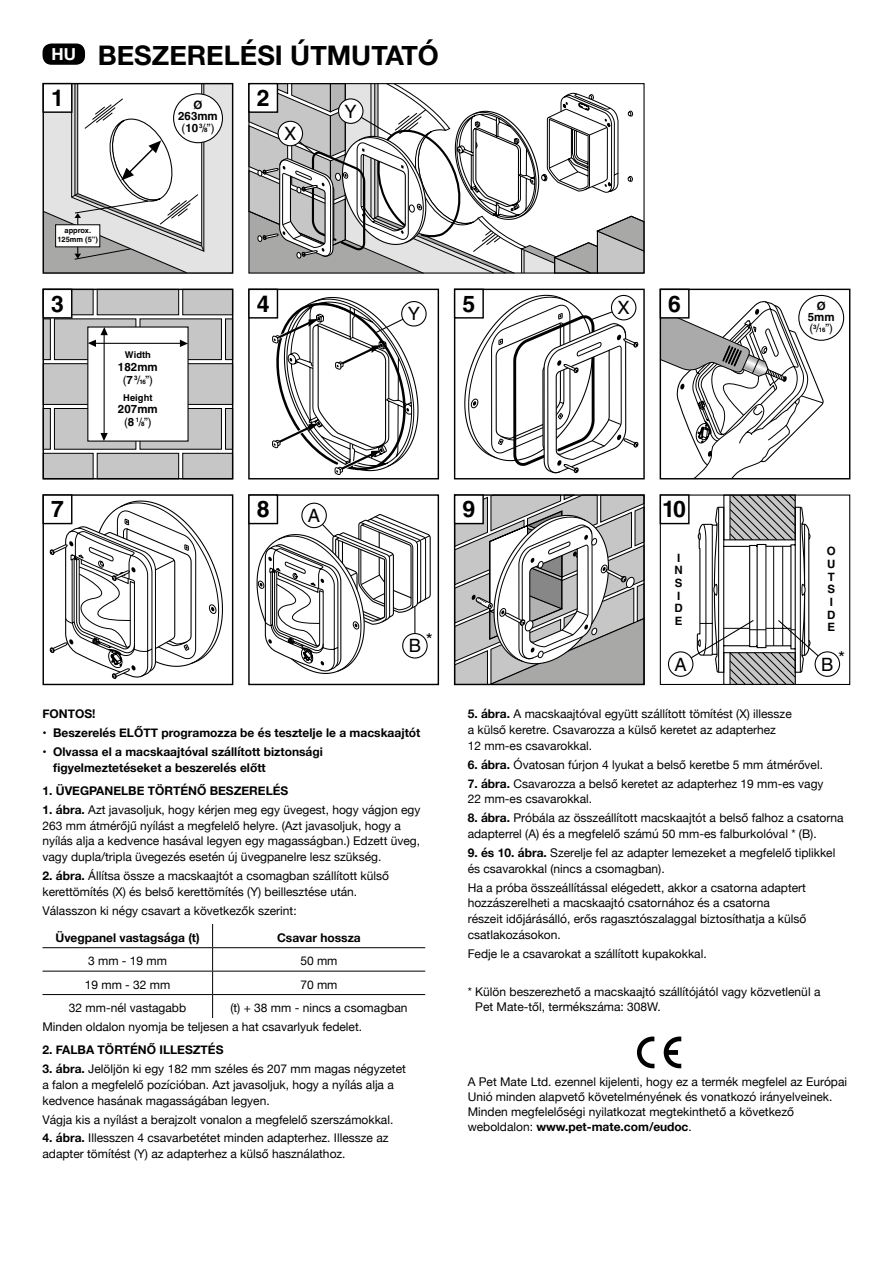
<style>
.page{position:relative;width:893px;height:1263px;background:#fff}
.page>*{position:absolute;margin:0;border:0;box-sizing:border-box;transform-origin:0 0}
.t1{font:700 27px "Helvetica Neue";color:#000}
.t2{font:700 22.95px "Helvetica";color:#000}
.t3{font:18.45px "Helvetica";color:#000}
.t4{font:12px/15.8px "Helvetica Neue";color:#000}
.t5{font:700 12px/15.8px "Helvetica Neue";color:#000}
.t6{font:700 11.55px/12.6px "Helvetica";letter-spacing:.005em;color:#000;text-align:center}
.t7{font:700 9.3px "Helvetica";letter-spacing:.005em;color:#000}
.t8{font:700 7.5px/9px "Helvetica";color:#000;text-align:center}
.s1{font-weight:400}
.s2{font-size:6.15px}
.s3{font-weight:700}
</style>
<div class="page">
<svg style="left:45px;top:85px;width:186px;height:187px"></svg>
<div style="left:43px;top:83px;width:190px;height:191px;border:1px solid #000"></div>
<div style="left:43px;top:84px;width:29px;height:28px;background:#fff"></div>
<div style="left:43px;top:83px;width:29px;height:30px;border:1px solid #000"></div>
<div style="left:43px;top:363px;width:50px;height:42px;background:#c6c6c6;border:1px solid #000"></div>
<div style="left:140px;top:408px;width:82px;height:41px;background:#c6c6c6;border:1px solid #000"></div>
<div style="left:225px;top:408px;width:8px;height:41px;background:#c6c6c6;border:1px solid #000"></div>
<div style="left:54px;top:408px;width:82px;height:41px;background:#c6c6c6;border:1px solid #000"></div>
<div style="left:43px;top:408px;width:7px;height:41px;background:#c6c6c6"></div>
<div style="left:43px;top:408px;width:8px;height:41px;border:1px solid #000"></div>
<div style="left:183px;top:363px;width:50px;height:42px;background:#c6c6c6;border:1px solid #000"></div>
<div style="left:140px;top:319px;width:82px;height:41px;background:#c6c6c6;border:1px solid #000"></div>
<div style="left:225px;top:319px;width:8px;height:41px;background:#c6c6c6;border:1px solid #000"></div>
<div style="left:54px;top:319px;width:82px;height:41px;background:#c6c6c6;border:1px solid #000"></div>
<div style="left:43px;top:319px;width:8px;height:41px;background:#c6c6c6;border:1px solid #000"></div>
<div style="left:43px;top:453px;width:50px;height:26px;background:#c6c6c6;border:1px solid #000"></div>
<div style="left:183px;top:453px;width:50px;height:26px;background:#c6c6c6;border:1px solid #000"></div>
<div style="left:43px;top:289px;width:50px;height:26px;background:#c6c6c6"></div>
<div style="left:183px;top:289px;width:50px;height:26px;background:#c6c6c6"></div>
<div style="left:87px;top:326px;width:102px;height:116px;background:#fff"></div>
<svg style="left:88px;top:327px;width:8px;height:20px"></svg>
<div style="left:43px;top:289px;width:190px;height:190px;border:1px solid #000"></div>
<div style="left:43px;top:289px;width:29px;height:29px;background:#fff"></div>
<div style="left:43px;top:289px;width:29px;height:30px;border:1px solid #000"></div>
<div style="left:660px;top:289px;width:190px;height:190px;border:1px solid #000"></div>
<div style="left:798px;top:295px;width:46px;height:46px;border:1px solid #000;border-radius:50%"></div>
<div style="left:660px;top:289px;width:30px;height:30px;background:#fff;border:1px solid #000"></div>
<div style="left:43px;top:494px;width:190px;height:191px;border:1px solid #000"></div>
<svg style="left:96px;top:83px;width:123px;height:602px"></svg>
<svg style="left:49px;top:500px;width:174px;height:179px"></svg>
<div style="left:43px;top:494px;width:29px;height:30px;background:#fff;border:1px solid #000"></div>
<svg style="left:248px;top:83px;width:397px;height:602px"></svg>
<div style="left:454px;top:494px;width:191px;height:191px;border:1px solid #000"></div>
<div style="left:454px;top:494px;width:30px;height:30px;background:#fff;border:1px solid #000"></div>
<div style="left:815px;top:651px;width:25px;height:26px;border:1px solid #000;border-radius:50%"></div>
<svg style="left:659px;top:299px;width:170px;height:386px"></svg>
<div style="left:668px;top:652px;width:25px;height:24px;background:#fff;border-radius:50%"></div>
<div style="left:668px;top:651px;width:25px;height:26px;border:1px solid #000;border-radius:50%"></div>
<div style="left:660px;top:494px;width:190px;height:191px;border:1px solid #000"></div>
<div style="left:660px;top:494px;width:30px;height:30px;background:#fff;border:1px solid #000"></div>
<hr style="left:43px;top:947px;width:170px;height:1px;background:#000">
<hr style="left:213px;top:947px;width:212px;height:1px;background:#000">
<hr style="left:43px;top:971px;width:170px;height:1px;background:#000">
<hr style="left:213px;top:971px;width:212px;height:1px;background:#000">
<hr style="left:43px;top:994px;width:170px;height:1px;background:#000">
<hr style="left:213px;top:994px;width:212px;height:1px;background:#000">
<svg style="left:212px;top:924px;width:1px;height:94px"></svg>
<svg style="left:664px;top:1036px;width:17px;height:32px"></svg>
<svg style="left:637px;top:1036px;width:17px;height:32px"></svg>
<div style="left:43px;top:44px;width:42px;height:21px;background:#000;border-radius:9px"></div>
<h1 class="t1" style="left:52px;top:34px;width:389px"><sup>HU</sup> BESZERELÉSI ÚTMUTATÓ</h1>
<h2 class="t2" style="left:51px;top:84px;width:14px">1</h2>
<p class="t6" style="left:178px;top:99px;width:41px;line-height:11.6px">Ø<br>263mm <span class="s1">(</span>10 <sup>3</sup><span class="s1">/</span><span class="s2">8</span><span class="s1">”)</span></p>
<h2 class="t2" style="left:257px;top:84px;width:14px">2</h2>
<h3 class="t3" style="left:284px;top:123px;width:14px">X</h3>
<h3 class="t3" style="left:345px;top:101px;width:14px">Y</h3>
<p class="t8" style="left:57px;top:226px;width:42px">approx.<br>125mm (5”)</p>
<h2 class="t2" style="left:51px;top:290px;width:14px">3</h2>
<h2 class="t2" style="left:257px;top:290px;width:14px">4</h2>
<h2 class="t2" style="left:462px;top:290px;width:14px">5</h2>
<h3 class="t3" style="left:617px;top:297px;width:14px">X</h3>
<p class="t6" style="left:808px;top:300px;width:28px;line-height:11.1px">Ø<br>5mm <span class="s1">(</span><sup>3</sup><span class="s1">/</span><span class="s2">16</span><span class="s1">”)</span></p>
<h2 class="t2" style="left:668px;top:290px;width:14px">6</h2>
<h3 class="t3" style="left:408px;top:303px;width:14px">Y</h3>
<p class="t7" style="left:125px;top:349px;width:28px">Width</p>
<p class="t6" style="left:118px;top:361px;width:41px">182mm <span class="s1">(</span>7 <sup>3</sup><span class="s1">/</span><span class="s2">16</span><span class="s1">”)</span></p>
<p class="t7" style="left:123px;top:392px;width:31px">Height</p>
<p class="t6" style="left:118px;top:403px;width:41px;line-height:12.1px">207mm <span class="s1">(</span>8 <sup>1</sup><span class="s1">/</span><span class="s2">8</span><span class="s1">”)</span></p>
<h2 class="t2" style="left:51px;top:495px;width:14px">7</h2>
<h2 class="t2" style="left:257px;top:495px;width:14px">8</h2>
<h3 class="t3" style="left:308px;top:505px;width:14px">A</h3>
<h2 class="t2" style="left:462px;top:495px;width:14px">9</h2>
<h2 class="t2" style="left:662px;top:495px;width:25px">10</h2>
<h3 class="t3" style="left:409px;top:635px;width:25px">B <sup>*</sup></h3>
<p class="t6" style="left:674px;top:551px;width:10px;text-align:left">I<br>N<br>S<br>I<br>D<br>E</p>
<h3 class="t3" style="left:675px;top:654px;width:14px">A</h3>
<p class="t6" style="left:827px;top:545px;width:10px;text-align:left">O<br>U<br>T<br>S<br>I<br>D<br>E</p>
<h3 class="t3" style="left:821px;top:654px;width:25px">B <sup>*</sup></h3>
<p class="t5" style="left:43px;top:706px;width:55px">FONTOS!</p>
<p class="t5" style="left:43px;top:725px;width:379px">• Beszerelés ELŐTT programozza be és tesztelje le a macskaajtót</p>
<p class="t5" style="left:53px;top:744px;width:271px;text-indent:-11px">• Olvassa el a macskaajtóval szállított biztonsági figyelmeztetéseket a beszerelés előtt</p>
<p class="t5" style="left:43px;top:783px;width:247px">1. ÜVEGPANELBE TÖRTÉNŐ BESZERELÉS</p>
<p class="t4" style="left:43px;top:802px;width:379px"><span class="s3">1. ábra.</span> Azt javasoljuk, hogy kérjen meg egy üvegest, hogy vágjon egy 263 mm átmérőjű nyílást a megfelelő helyre. (Azt javasoljuk, hogy a nyílás alja a kedvence hasával legyen egy magasságban.) Edzett üveg, vagy dupla/tripla üvegezés esetén új üvegpanelre lesz szükség.</p>
<p class="t4" style="left:43px;top:869px;width:348px"><span class="s3">2. ábra.</span> Állítsa össze a macskaajtót a csomagban szállított külső kerettömítés (X) és belső kerettömítés (Y) beillesztése után.</p>
<p class="t4" style="left:43px;top:903px;width:256px">Válasszon ki négy csavart a következők szerint:</p>
<p class="t5" style="left:55px;top:930px;width:146px">Üvegpanel vastagsága (t)</p>
<p class="t5" style="left:277px;top:930px;width:85px">Csavar hossza</p>
<p class="t4" style="left:88px;top:954px;width:80px">3 mm - 19 mm</p>
<p class="t4" style="left:300px;top:954px;width:39px">50 mm</p>
<p class="t4" style="left:85px;top:977px;width:87px">19 mm - 32 mm</p>
<p class="t4" style="left:300px;top:977px;width:39px">70 mm</p>
<p class="t4" style="left:69px;top:1000px;width:119px">32 mm-nél vastagabb</p>
<p class="t4" style="left:43px;top:999px;width:366px;line-height:18.9px;text-indent:188px">(t) + 38 mm - nincs a csomagban<br>Minden oldalon nyomja be teljesen a hat csavarlyuk fedelet.</p>
<p class="t5" style="left:43px;top:1042px;width:182px">2. FALBA TÖRTÉNŐ ILLESZTÉS</p>
<p class="t4" style="left:43px;top:1061px;width:365px"><span class="s3">3. ábra.</span> Jelöljön ki egy 182 mm széles és 207 mm magas négyzetet a falon a megfelelő pozícióban. Azt javasoljuk, hogy a nyílás alja a kedvence hasának magasságában legyen.</p>
<p class="t4" style="left:43px;top:1112px;width:352px">Vágja kis a nyílást a berajzolt vonalon a megfelelő szerszámokkal.</p>
<p class="t4" style="left:43px;top:1131px;width:347px"><span class="s3">4. ábra.</span> Illesszen 4 csavarbetétet minden adapterhez. Illessze az adapter tömítést (Y) az adapterhez a külső használathoz.</p>
<p class="t4" style="left:468px;top:707px;width:326px"><span class="s3">5. ábra.</span> A macskaajtóval együtt szállított tömítést (X) illessze a külső keretre. Csavarozza a külső keretet az adapterhez<br>12 mm‑es csavarokkal.</p>
<p class="t4" style="left:468px;top:757px;width:357px"><span class="s3">6. ábra.</span> Óvatosan fúrjon 4 lyukat a belső keretbe 5 mm átmérővel.</p>
<p class="t4" style="left:468px;top:776px;width:357px"><span class="s3">7. ábra.</span> Csavarozza a belső keretet az adapterhez 19 mm-es vagy<br>22 mm-es csavarokkal.</p>
<p class="t4" style="left:468px;top:811px;width:377px"><span class="s3">8. ábra.</span> Próbála az összeállított macskaajtót a belső falhoz a csatorna adapterrel (A) és a megfelelő számú 50 mm-es falburkolóval * (B).</p>
<p class="t4" style="left:468px;top:845px;width:369px"><span class="s3">9. és 10. ábra.</span> Szerelje fel az adapter lemezeket a megfelelő tiplikkel és csavarokkal (nincs a csomagban).</p>
<p class="t4" style="left:468px;top:880px;width:340px">Ha a próba összeállítással elégedett, akkor a csatorna adaptert hozzászerelheti a macskaajtó csatornához és a csatorna részeit időjárásálló, erős ragasztószalaggal biztosíthatja a külső csatlakozásokon.</p>
<p class="t4" style="left:468px;top:946px;width:240px">Fedje le a csavarokat a szállított kupakokkal.</p>
<p class="t4" style="left:475px;top:984px;width:347px;text-indent:-8px">* Külön beszerezhető a macskaajtó szállítójától vagy közvetlenül a<br>Pet Mate-től, termékszáma: 308W.</p>
<p class="t4" style="left:468px;top:1075px;width:381px;line-height:15px">A Pet Mate Ltd. ezennel kijelenti, hogy ez a termék megfelel az Európai Unió minden alapvető követelményének és vonatkozó irányelveinek.<br>Minden megfelelőségi nyilatkozat megtekinthető a következő weboldalon: <span class="s3">www.pet-mate.com/eudoc</span>.</p>
</div>
